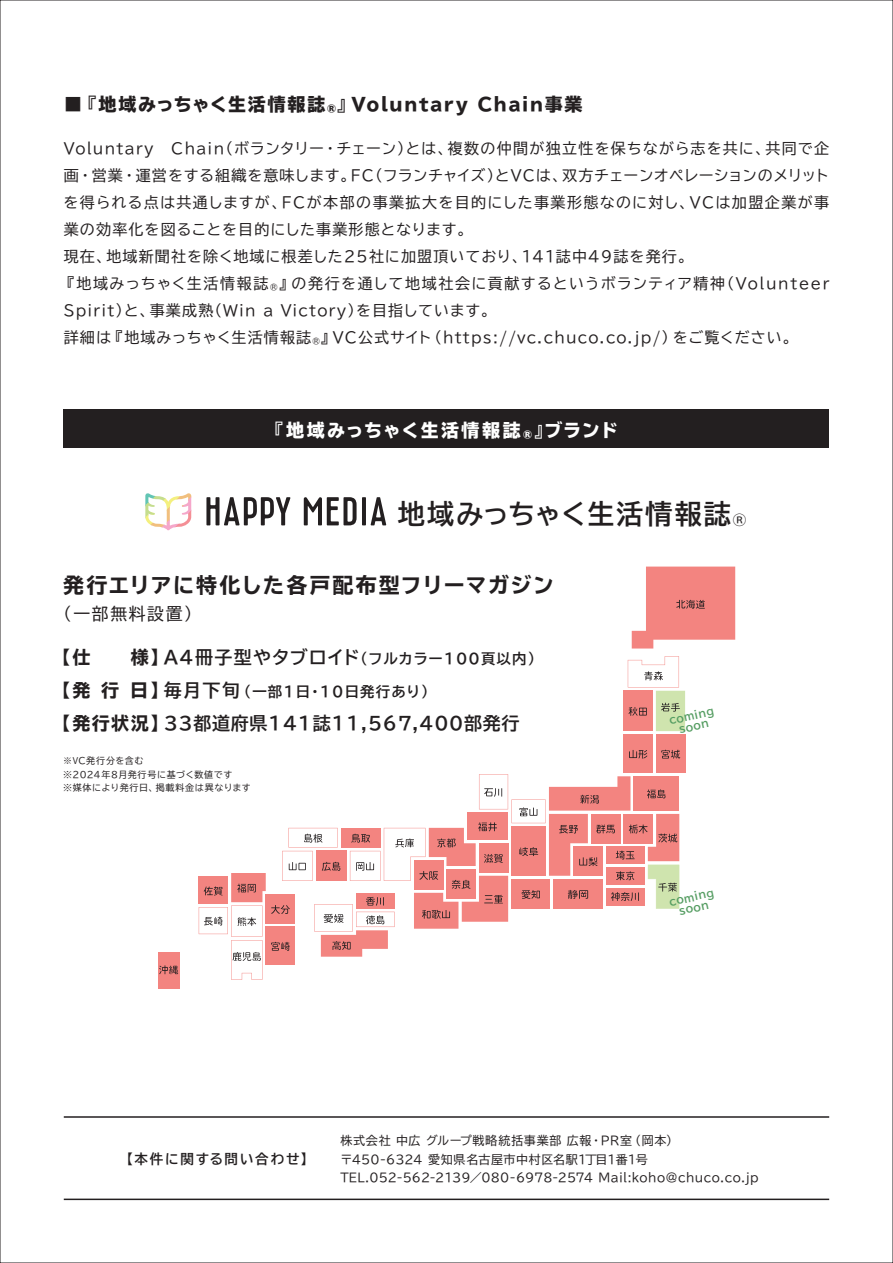
<style>
.page{position:relative;width:893px;height:1263px;background:#fff}
.page>*{position:absolute;margin:0;border:0;box-sizing:border-box;transform-origin:0 0}
.t1{font:700 27px "TBUD Go Std";letter-spacing:.065em;color:#231f20}
.t2{font:700 expanded 21px "TBUD Go Std";letter-spacing:.06em;color:#231f20}
.t3{font:800 18px "TBUD Go Std";letter-spacing:.065em;color:#231f20}
.t4{font:700 18px "TBUD Go Std";letter-spacing:.04em;color:#231f20}
.t5{font:800 18px "TBUD Go Std";letter-spacing:.055em;color:#fff}
.t6{font:700 expanded 18px "TBUD Go Std";color:#231f20}
.t7{font:16.8px "TBUD Go Std";letter-spacing:.1em;color:#231f20}
.t8{font:15px/27px "TBUD Go Std";letter-spacing:.08em;color:#231f20}
.t9{font:700 14.4px "TBUD Go Std";letter-spacing:.08em;color:#231f20}
.t10{font:700 13.5px "TBUD Go Std";letter-spacing:.135em;color:#231f20}
.t11{font:12px/18.8px "TBUD Go Std";letter-spacing:.03em;color:#231f20}
.t12{font:700 10.95px/10.9px "TBUD Go Std";color:#559d62;text-align:center}
.t13{font:9px/13.5px "TBUD Go Std";letter-spacing:.06em;color:#231f20}
.s1{font-weight:400}
.s2{font-size:9px}
.s3{font-size:7.5px}
.s4{font-family:"Koz Go Pr 6 N";font-weight:500;font-size:13.5px}
.s5{font-stretch:expanded;font-size:18px}
.s6{font-size:18px}
.s7{font-stretch:expanded}
.s8{font-family:"Koz Go Pr 6 N"}
</style>
<div class="page">
<div style="left:64px;top:410px;width:765px;height:38px;background:#231f20"></div>
<svg style="left:145px;top:493px;width:46px;height:37px"></svg>
<svg style="left:149px;top:510px;width:9px;height:8px"></svg>
<hr style="left:362px;top:497px;width:4px;height:28px;background:#231f20">
<svg style="left:304px;top:497px;width:53px;height:28px"></svg>
<svg style="left:206px;top:497px;width:84px;height:28px"></svg>
<svg style="left:371px;top:497px;width:15px;height:28px"></svg>
<div style="left:158px;top:952px;width:21px;height:36px;background:#f38480"></div>
<svg style="left:159px;top:965px;width:19px;height:9px"></svg>
<div style="left:656px;top:734px;width:29px;height:39px;background:#f38480"></div>
<svg style="left:661px;top:750px;width:19px;height:8px"></svg>
<div style="left:623px;top:691px;width:30px;height:40px;background:#f38480"></div>
<svg style="left:628px;top:656px;width:57px;height:75px"></svg>
<div style="left:623px;top:734px;width:30px;height:39px;background:#f38480"></div>
<svg style="left:629px;top:750px;width:18px;height:9px"></svg>
<svg style="left:199px;top:774px;width:480px;height:206px"></svg>
<svg style="left:632px;top:567px;width:103px;height:81px"></svg>
<hr style="left:64px;top:1116px;width:765px;height:2px;background:#231f20">
<hr style="left:64px;top:1198px;width:765px;height:2px;background:#231f20">
<p class="t3" style="left:64px;top:95px;width:520px">■<span class="s1">『</span>地域みっちゃく生活情報誌<span class="s2">®</span><span class="s1">』</span>Voluntary Chain事業</p>
<p class="t8" style="left:60px;top:135px;width:771px">Voluntary　Chain(ボランタリー・チェーン)とは、複数の仲間が独立性を保ちながら志を共に、共同で企画・営業・運営をする組織を意味します。FC(フランチャイズ)とVCは、双方チェーンオペレーションのメリットを得られる点は共通しますが、FCが本部の事業拡大を目的にした事業形態なのに対し、VCは加盟企業が事業の効率化を図ることを目的にした事業形態となります。<br>現在、地域新聞社を除く地域に根差した２５社に加盟頂いており、１４１誌中４９誌を発行。<br>『地域みっちゃく生活情報誌<span class="s3">®</span>』の発行を通して地域社会に貢献するというボランティア精神(Volunteer Spirit)と、事業成熟(Win a Victory)を目指しています。<br>詳細は『地域みっちゃく生活情報誌<span class="s3">®</span>』VC公式サイト（https://vc.chuco.co.jp/）をご覧ください。</p>
<p class="t5" style="left:275px;top:420px;width:345px"><span class="s1">『</span>地域みっちゃく生活情報誌 <span class="s2">®</span><span class="s1">』</span>ブランド</p>
<h1 class="t1" style="left:398px;top:492px;width:350px">地域みっちゃく生活情報誌<span class="s4">Ⓡ</span></h1>
<h2 class="t2" style="left:63px;top:574px;width:492px">発行エリアに特化した各戸配布型フリーマガジン</h2>
<p class="t7" style="left:55px;top:600px;width:148px">（一部無料設置）</p>
<p class="t6" style="left:53px;top:647px;width:39px">【仕</p>
<p class="t9" style="left:131px;top:647px;width:413px"><span class="s5">様】</span><span class="s6">A4冊子型やタブロイド</span>(フルカラー100頁以内）</p>
<p class="t9" style="left:53px;top:680px;width:384px"><span class="s5">【発 行 日】</span><span class="s6">毎月下旬</span>（一部1日･10日発行あり）</p>
<p class="t4" style="left:53px;top:709px;width:468px"><span class="s7">【発行状況】</span>33都道府県141誌11,567,400部発行</p>
<p class="t13" style="left:63px;top:754px;width:189px"><span class="s8">※V</span>C発行分を含む<br>※2024年8月発行号に基づく数値です<br>※媒体により発行日、掲載料金は異なります</p>
<p class="t12" style="left:668px;top:715px;width:47px;rotate:-12deg">coming soon</p>
<p class="t12" style="left:668px;top:896px;width:47px;rotate:-12deg">coming soon</p>
<p class="t10" style="left:120px;top:1148px;width:196px">【本件に関する問い合わせ】</p>
<p class="t11" style="left:340px;top:1131px;width:420px">株式会社 中広 グループ戦略統括事業部 広報・PR室（岡本）〒450-6324 愛知県名古屋市中村区名駅1丁目1番1号<br>TEL.052-562-2139／080-6978-2574 Mail:koho@chuco.co.jp</p>
</div>
